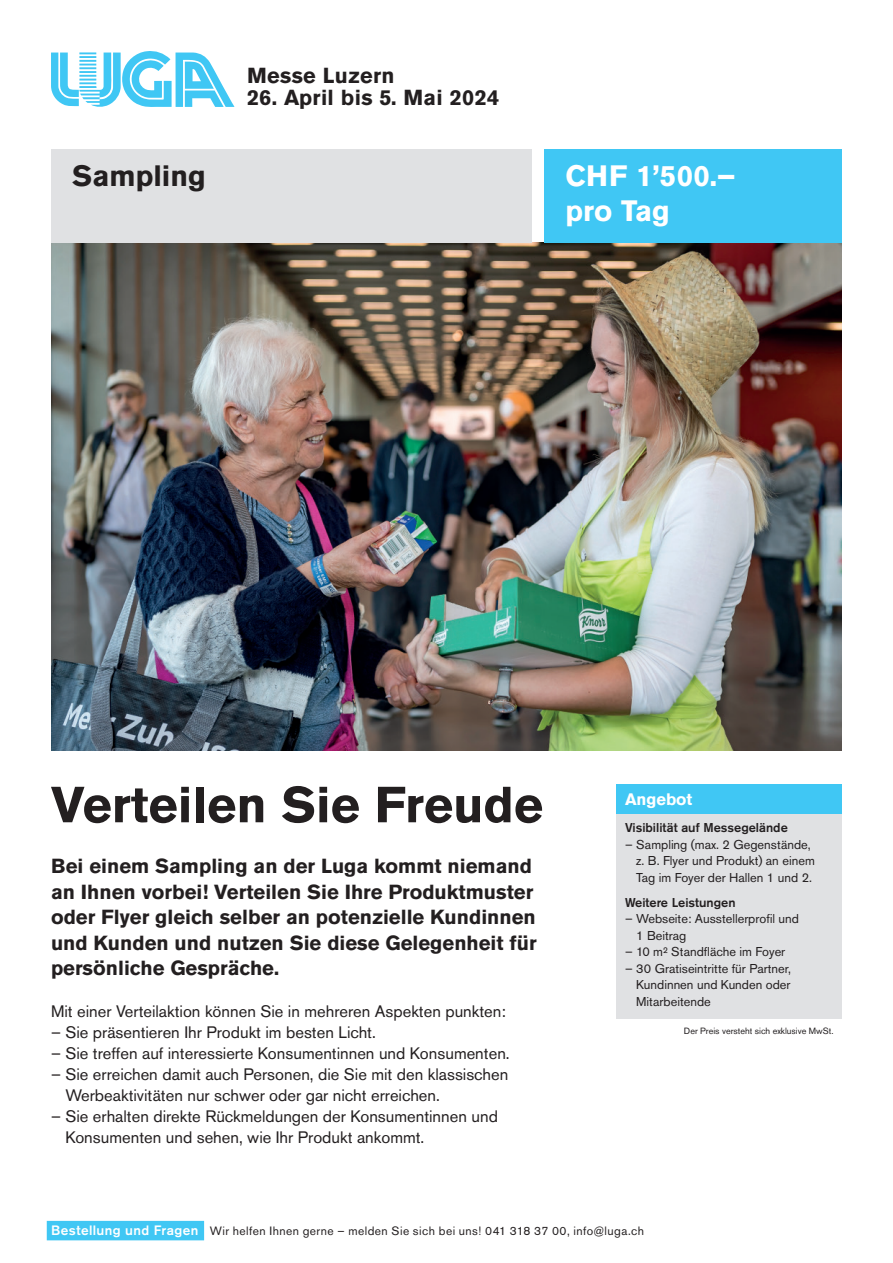
<style>
.page{position:relative;width:893px;height:1263px;background:#fff}
.page>*{position:absolute;margin:0;border:0;box-sizing:border-box;transform-origin:0 0}
.t1{font:700 50.25px "Akzidenz Grotesk Pro";color:#231f20}
.t2{font:700 29.25px/35.1px "Akzidenz Grotesk Pro";color:#fff}
.t3{font:700 29.25px "Akzidenz Grotesk Pro";color:#231f20}
.t4{font:700 21.6px "Akzidenz Grotesk Pro";letter-spacing:.015em;color:#231f20}
.t5{font:700 20.25px/25.5px "Akzidenz Grotesk Pro";color:#231f20}
.t6{font:16.5px/21px "Akzidenz Grotesk Pro";color:#231f20}
.t7{font:700 16.5px "Akzidenz Grotesk Pro";color:#fff}
.t8{font:12.75px/16.5px "Akzidenz Grotesk Pro";color:#231f20}
.t9{font:500 12.75px "Akzidenz Grotesk Pro";color:#231f20}
.t10{font:12px "Akzidenz Grotesk Pro";letter-spacing:.035em;color:#231f20}
.t11{font:9px "Akzidenz Grotesk Pro";color:#231f20}
.s1{font-weight:500;font-size:13.5px;color:#fff}
</style>
<div class="page">
<svg style="left:51px;top:51px;width:183px;height:56px"></svg>
<img style="left:51px;top:242px;width:791px;height:508px">
<div style="left:51px;top:149px;width:480px;height:93px;background:#e0e1e3"></div>
<div style="left:544px;top:149px;width:298px;height:93px;background:#40c7f4"></div>
<div style="left:617px;top:784px;width:225px;height:30px;background:#40c7f4"></div>
<div style="left:617px;top:814px;width:225px;height:204px;background:#e0e1e3"></div>
<div style="left:47px;top:1221px;width:157px;height:19px;background:#40c7f4"></div>
<h3 class="t4" style="left:247px;top:61px;width:149px">Messe Luzern</h3>
<h3 class="t4" style="left:247px;top:83px;width:254px">26. April bis 5. Mai 2024</h3>
<h2 class="t3" style="left:72px;top:156px;width:135px">Sampling</h2>
<h2 class="t2" style="left:566px;top:158px;width:171px">CHF 1’500.– pro Tag</h2>
<h1 class="t1" style="left:51px;top:772px;width:494px">Verteilen Sie Freude</h1>
<p class="t5" style="left:51px;top:853px;width:487px">Bei einem Sampling an der Luga kommt niemand an Ihnen vorbei! Verteilen Sie Ihre Produktmuster oder Flyer gleich selber an potenzielle Kundinnen und Kunden und nutzen Sie diese Gelegenheit für persönliche Gespräche.</p>
<p class="t6" style="left:51px;top:1001px;width:456px">Mit einer Verteilaktion können Sie in mehreren Aspekten punkten:</p>
<p class="t6" style="left:51px;top:1022px;width:326px">– Sie präsentieren Ihr Produkt im besten Licht.</p>
<p class="t6" style="left:51px;top:1043px;width:460px">– Sie treffen auf interessierte Konsumentinnen und Konsumenten.</p>
<p class="t6" style="left:65px;top:1064px;width:444px;text-indent:-14px">– Sie erreichen damit auch Personen, die Sie mit den klassischen<br>Werbeaktivitäten nur schwer oder gar nicht erreichen.</p>
<p class="t6" style="left:65px;top:1106px;width:434px;text-indent:-14px">– Sie erhalten direkte Rückmeldungen der Konsumentinnen und<br>Konsumenten und sehen, wie Ihr Produkt ankommt.</p>
<p class="t7" style="left:625px;top:789px;width:69px">Angebot</p>
<p class="t9" style="left:625px;top:820px;width:164px">Visibilität auf Messegelände</p>
<p class="t8" style="left:636px;top:836px;width:180px;text-indent:-11px">– Sampling (max. 2 Gegenstände, z. B. Flyer und Produkt) an einem<br>Tag im Foyer der Hallen 1 und 2.</p>
<p class="t9" style="left:625px;top:894px;width:112px">Weitere Leistungen</p>
<p class="t8" style="left:636px;top:910px;width:164px;text-indent:-11px">– Webseite: Ausstellerprofil und<br>1 Beitrag</p>
<p class="t8" style="left:625px;top:943px;width:162px">– 10 m² Standfläche im Foyer</p>
<p class="t8" style="left:636px;top:960px;width:156px;text-align:justify;text-indent:-11px">– 30 Gratiseintritte für Partner, Kundinnen und Kunden oder Mitarbeitende</p>
<p class="t11" style="left:684px;top:1025px;width:151px">Der Preis versteht sich exklusive MwSt.</p>
<p class="t10" style="left:51px;top:1223px;width:595px"><span class="s1">Bestellung und Fragen</span> Wir helfen Ihnen gerne – melden Sie sich bei uns! 041 318 37 00, info@luga.ch</p>
</div>
